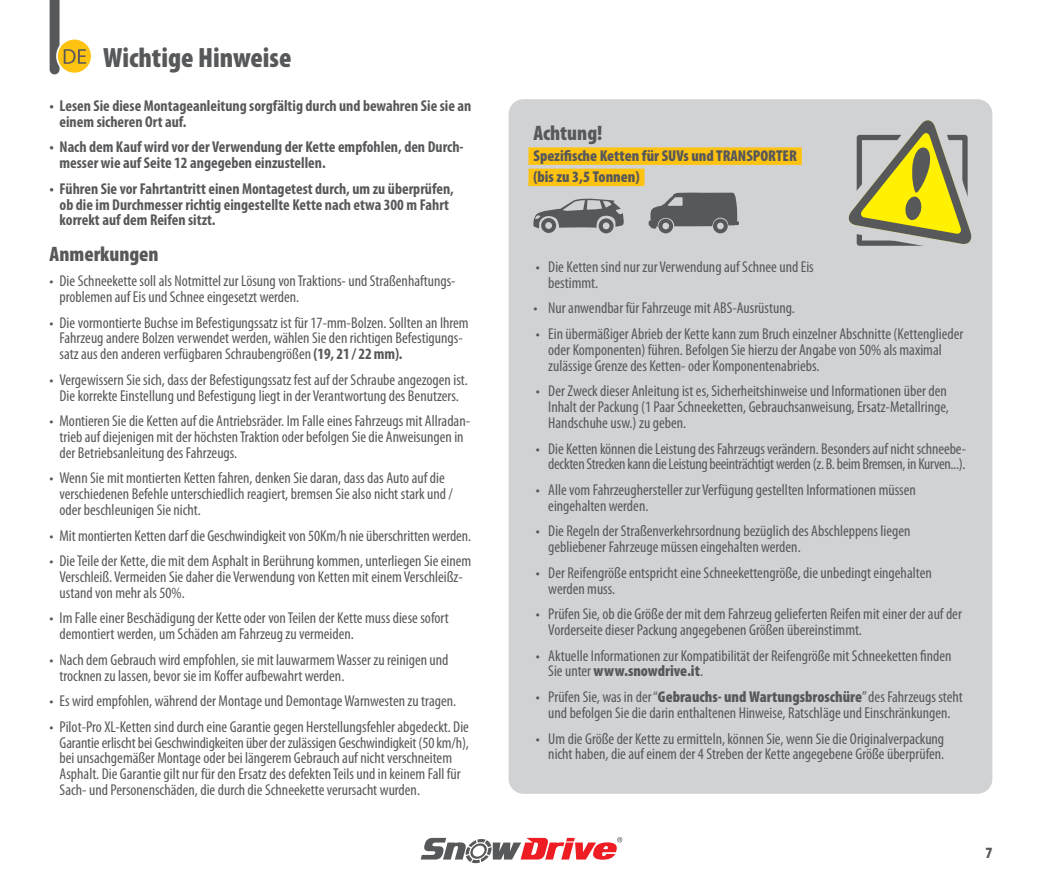
<style>
.page{position:relative;width:1042px;height:893px;background:#fff}
.page>*{position:absolute;margin:0;border:0;box-sizing:border-box;transform-origin:0 0}
.t1{font:900 condensed 28px "Myriad Pro";color:#57585a}
.t2{font:900 condensed 21px "Myriad Pro";color:#57585a}
.t3{font:condensed 15.75px/15.8px "Myriad Pro";color:#57585a}
.t4{font:700 condensed 15.75px/15.8px "Myriad Pro";color:#57585a}
.t5{font:condensed 15.75px/15.8px "Myriad Pro";letter-spacing:-.02em;color:#57585a;text-align:right}
.t6{font:900 condensed 15.75px/21.2px "Myriad Pro";color:#57585a}
.s1{font-weight:700}
.s2{font-weight:900}
</style>
<div class="page">
<svg style="left:57px;top:39px;width:35px;height:35px"></svg>
<div style="left:56px;top:38px;width:37px;height:36px;border:2px solid #fff;border-radius:50%"></div>
<svg style="left:50px;top:0;width:36px;height:74px"></svg>
<div style="left:508px;top:99px;width:484px;height:695px;background:#d1d2d4;border-radius:15px"></div>
<div style="left:528px;top:147px;width:274px;height:18px;background:#fec210"></div>
<div style="left:528px;top:169px;width:116px;height:17px;background:#fec210"></div>
<svg style="left:848px;top:120px;width:124px;height:126px"></svg>
<svg style="left:533px;top:198px;width:91px;height:35px"></svg>
<svg style="left:648px;top:192px;width:91px;height:41px"></svg>
<svg style="left:421px;top:837px;width:201px;height:26px"></svg>
<h1 class="t1" style="left:103px;top:39px;width:190px">Wichtige Hinweise</h1>
<p class="t4" style="left:60px;top:98px;width:413px;text-indent:-10px">• Lesen Sie diese Montageanleitung sorgfältig durch und bewahren Sie sie an einem sicheren Ort auf.</p>
<p class="t4" style="left:60px;top:139px;width:406px;text-indent:-10px">• Nach dem Kauf wird vor der Verwendung der Kette empfohlen, den Durch&shy;messer wie auf Seite 12 angegeben einzustellen.</p>
<p class="t4" style="left:60px;top:180px;width:396px;text-indent:-10px">• Führen Sie vor Fahrtantritt einen Montagetest durch, um zu überprüfen, ob die im Durchmesser richtig eingestellte Kette nach etwa 300 m Fahrt korrekt auf dem Reifen sitzt.</p>
<h2 class="t2" style="left:50px;top:240px;width:111px">Anmerkungen</h2>
<p class="t3" style="left:60px;top:273px;width:398px;text-indent:-10px">• Die Schneekette soll als Notmittel zur Lösung von Traktions- und Straßenhaftungs&shy;problemen auf Eis und Schnee eingesetzt werden.</p>
<p class="t3" style="left:60px;top:314px;width:411px;text-indent:-10px">• Die vormontierte Buchse im Befestigungssatz ist für 17-mm-Bolzen. Sollten an Ihrem<br>Fahrzeug andere Bolzen verwendet werden, wählen Sie den richtigen Befestigungs&shy;satz aus den anderen verfügbaren Schraubengrößen <span class="s1">(19, 21 / 22 mm).</span></p>
<p class="t3" style="left:50px;top:371px;width:420px;text-align:center">• Vergewissern Sie sich, dass der Befestigungssatz fest auf der Schraube angezogen ist.<br>Die korrekte Einstellung und Befestigung liegt in der Verantwortung des Benutzers.</p>
<p class="t3" style="left:60px;top:413px;width:412px;text-indent:-10px">• Montieren Sie die Ketten auf die Antriebsräder. Im Falle eines Fahrzeugs mit Allradan&shy;trieb auf diejenigen mit der höchsten Traktion oder befolgen Sie die Anweisungen in der Betriebsanleitung des Fahrzeugs.</p>
<p class="t3" style="left:60px;top:470px;width:395px;text-indent:-10px">• Wenn Sie mit montierten Ketten fahren, denken Sie daran, dass das Auto auf die verschiedenen Befehle unterschiedlich reagiert, bremsen Sie also nicht stark und / oder beschleunigen Sie nicht.</p>
<p class="t3" style="left:50px;top:527px;width:423px">• Mit montierten Ketten darf die Geschwindigkeit von 50Km/h nie überschritten werden.</p>
<p class="t3" style="left:60px;top:553px;width:413px;text-indent:-10px">• Die Teile der Kette, die mit dem Asphalt in Berührung kommen, unterliegen Sie einem<br>Verschleiß. Vermeiden Sie daher die Verwendung von Ketten mit einem Verschleißz&shy;ustand von mehr als 50%.</p>
<p class="t3" style="left:60px;top:610px;width:391px;text-indent:-10px">• Im Falle einer Beschädigung der Kette oder von Teilen der Kette muss diese sofort demontiert werden, um Schäden am Fahrzeug zu vermeiden.</p>
<p class="t3" style="left:60px;top:652px;width:390px;text-indent:-10px">• Nach dem Gebrauch wird empfohlen, sie mit lauwarmem Wasser zu reinigen und trocknen zu lassen, bevor sie im Koffer aufbewahrt werden.</p>
<p class="t3" style="left:50px;top:693px;width:408px">• Es wird empfohlen, während der Montage und Demontage Warnwesten zu tragen.</p>
<p class="t3" style="left:60px;top:719px;width:411px;text-indent:-10px">• Pilot-Pro XL-Ketten sind durch eine Garantie gegen Herstellungsfehler abgedeckt. Die Garantie erlischt bei Geschwindigkeiten über der zulässigen Geschwindigkeit (50 km/h), bei unsachgemäßer Montage oder bei längerem Gebrauch auf nicht verschneitem Asphalt. Die Garantie gilt nur für den Ersatz des defekten Teils und in keinem Fall für Sach- und Personenschäden, die durch die Schneekette verursacht wurden.</p>
<h2 class="t2" style="left:533px;top:119px;width:71px">Achtung!</h2>
<p class="t6" style="left:533px;top:145px;width:265px">Spezifische Ketten für SUVs und TRANSPORTER (bis zu 3,5 Tonnen)</p>
<p class="t3" style="left:548px;top:259px;width:267px;text-indent:-12px">• Die Ketten sind nur zur Verwendung auf Schnee und Eis bestimmt.</p>
<p class="t3" style="left:533px;top:300px;width:263px">• Nur anwendbar für Fahrzeuge mit ABS-Ausrüstung.</p>
<p class="t3" style="left:548px;top:326px;width:416px;text-indent:-12px">• Ein übermäßiger Abrieb der Kette kann zum Bruch einzelner Abschnitte (Kettenglieder oder Komponenten) führen. Befolgen Sie hierzu der Angabe von 50% als maximal zulässige Grenze des Ketten- oder Komponentenabriebs.</p>
<p class="t3" style="left:548px;top:383px;width:402px;text-indent:-12px">• Der Zweck dieser Anleitung ist es, Sicherheitshinweise und Informationen über den<br>Inhalt der Packung (1 Paar Schneeketten, Gebrauchsanweisung, Ersatz-Metallringe,<br>Handschuhe usw.) zu geben.</p>
<p class="t5" style="left:536px;top:440px;width:432px">• Die Ketten können die Leistung des Fahrzeugs verändern. Besonders auf nicht schneebe&shy;deckten Strecken kann die Leistung beeinträchtigt werden (z. B. beim Bremsen, in Kurven...).</p>
<p class="t3" style="left:548px;top:482px;width:369px;text-indent:-12px">• Alle vom Fahrzeughersteller zur Verfügung gestellten Informationen müssen eingehalten werden.</p>
<p class="t3" style="left:548px;top:523px;width:364px;text-indent:-12px">• Die Regeln der Straßenverkehrsordnung bezüglich des Abschleppens liegen gebliebener Fahrzeuge müssen eingehalten werden.</p>
<p class="t3" style="left:548px;top:564px;width:385px;text-indent:-12px">• Der Reifengröße entspricht eine Schneekettengröße, die unbedingt eingehalten werden muss.</p>
<p class="t3" style="left:548px;top:606px;width:415px;text-indent:-12px">• Prüfen Sie, ob die Größe der mit dem Fahrzeug gelieferten Reifen mit einer der auf der<br>Vorderseite dieser Packung angegebenen Größen übereinstimmt.</p>
<p class="t3" style="left:548px;top:647px;width:405px;text-indent:-12px">• Aktuelle Informationen zur Kompatibilität der Reifengröße mit Schneeketten finden<br>Sie unter <span class="s2">www.snowdrive.it</span>.</p>
<p class="t3" style="left:536px;top:689px;width:428px;text-align:center">• Prüfen Sie, was in der “<span class="s2">Gebrauchs- und Wartungsbroschüre</span>” des Fahrzeugs steht und befolgen Sie die darin enthaltenen Hinweise, Ratschläge und Einschränkungen.</p>
<p class="t3" style="left:536px;top:730px;width:410px;text-align:right">• Um die Größe der Kette zu ermitteln, können Sie, wenn Sie die Originalverpackung nicht haben, die auf einem der 4 Streben der Kette angegebene Größe überprüfen.</p>
<p class="t6" style="left:985px;top:841px;width:8px">7</p>
</div>
